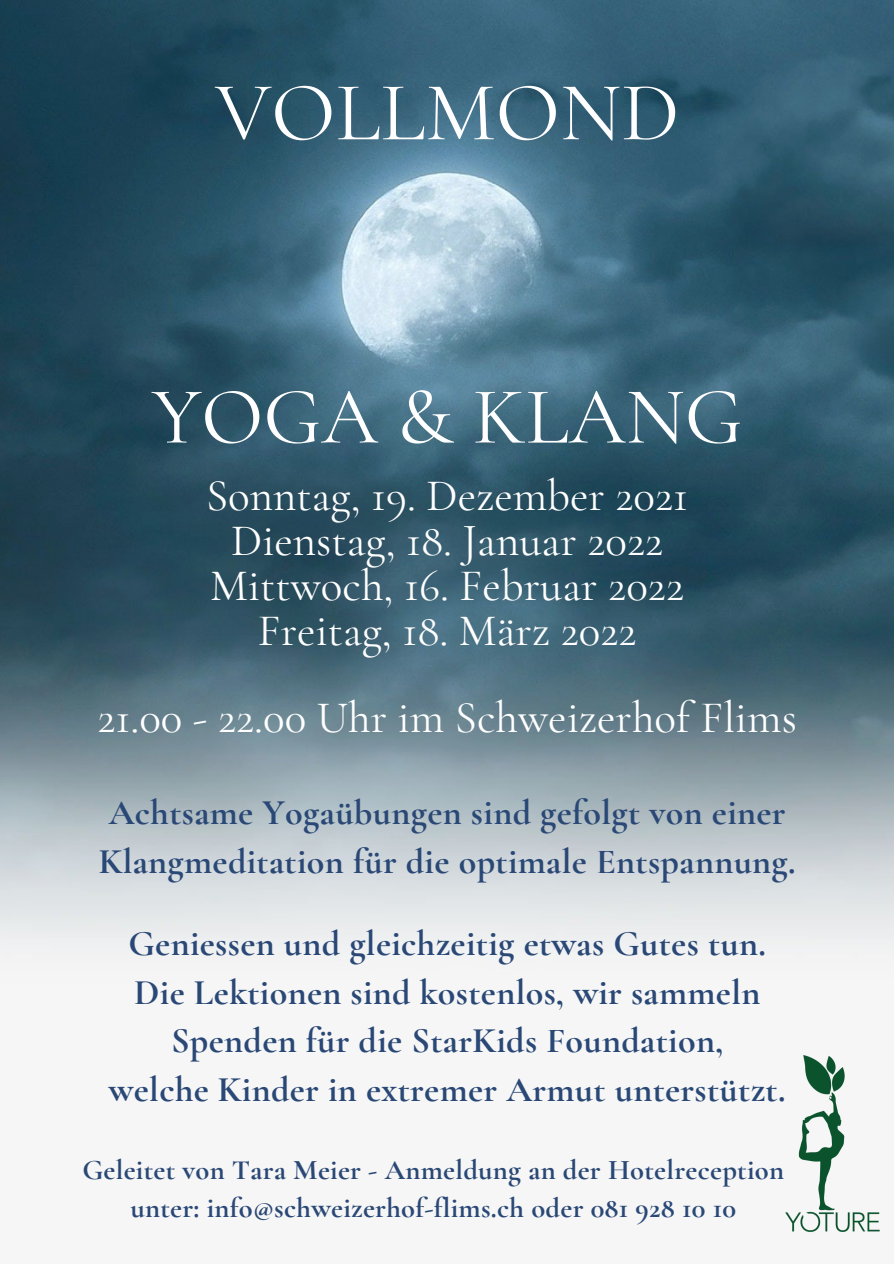
<style>
.page{position:relative;width:894px;height:1264px;background:#fff}
.page>*{position:absolute;margin:0;border:0;box-sizing:border-box;transform-origin:0 0}
.t1{font:84px "Cormorant Garamond";color:#fff}
.t2{font:81px "Cormorant Garamond";color:#fff}
.t3{font:45px "Cormorant Garamond";color:#fff}
.t4{font:700 36px/48.4px "Cormorant Garamond";letter-spacing:.01em;color:#2a4876}
.t5{font:700 28.5px/38.2px "Cormorant Garamond";letter-spacing:.01em;color:#2a4876;text-align:center}
</style>
<div class="page">
<img style="left:0;top:0;width:893px;height:975px">
<img style="left:785px;top:1054px;width:95px;height:179px">
<p class="t1" style="left:215px;top:62px;width:465px">VOLLMOND</p>
<p class="t2" style="left:152px;top:368px;width:592px">YOGA &amp; KLANG</p>
<p class="t3" style="left:206px;top:468px;width:483px">Sonntag, 19. Dezember 2021</p>
<p class="t3" style="left:231px;top:513px;width:433px">Dienstag, 18. Januar 2022</p>
<p class="t3" style="left:210px;top:558px;width:475px">Mittwoch, 16. Februar 2022</p>
<p class="t3" style="left:258px;top:603px;width:380px">Freitag, 18. März 2022</p>
<p class="t3" style="left:97px;top:690px;width:700px">21.00 - 22.00 Uhr im Schweizerhof Flims</p>
<p class="t4" style="left:99px;top:788px;width:698px">Achtsame Yogaübungen sind gefolgt von einer<br>Klangmeditation für die optimale Entspannung.</p>
<p class="t4" style="left:128px;top:919px;width:638px">Geniessen und gleichzeitig etwas Gutes tun.</p>
<p class="t4" style="left:134px;top:968px;width:627px;text-align:center">Die Lektionen sind kostenlos, wir sammeln<br>Spenden für die StarKids Foundation,</p>
<p class="t4" style="left:109px;top:1064px;width:678px">welche Kinder in extremer Armut unterstützt.</p>
<p class="t5" style="left:82px;top:1150px;width:703px">Geleitet von Tara Meier - Anmeldung an der Hotelreception unter: info@schweizerhof-flims.ch oder 081 928 10 10</p>
</div>
